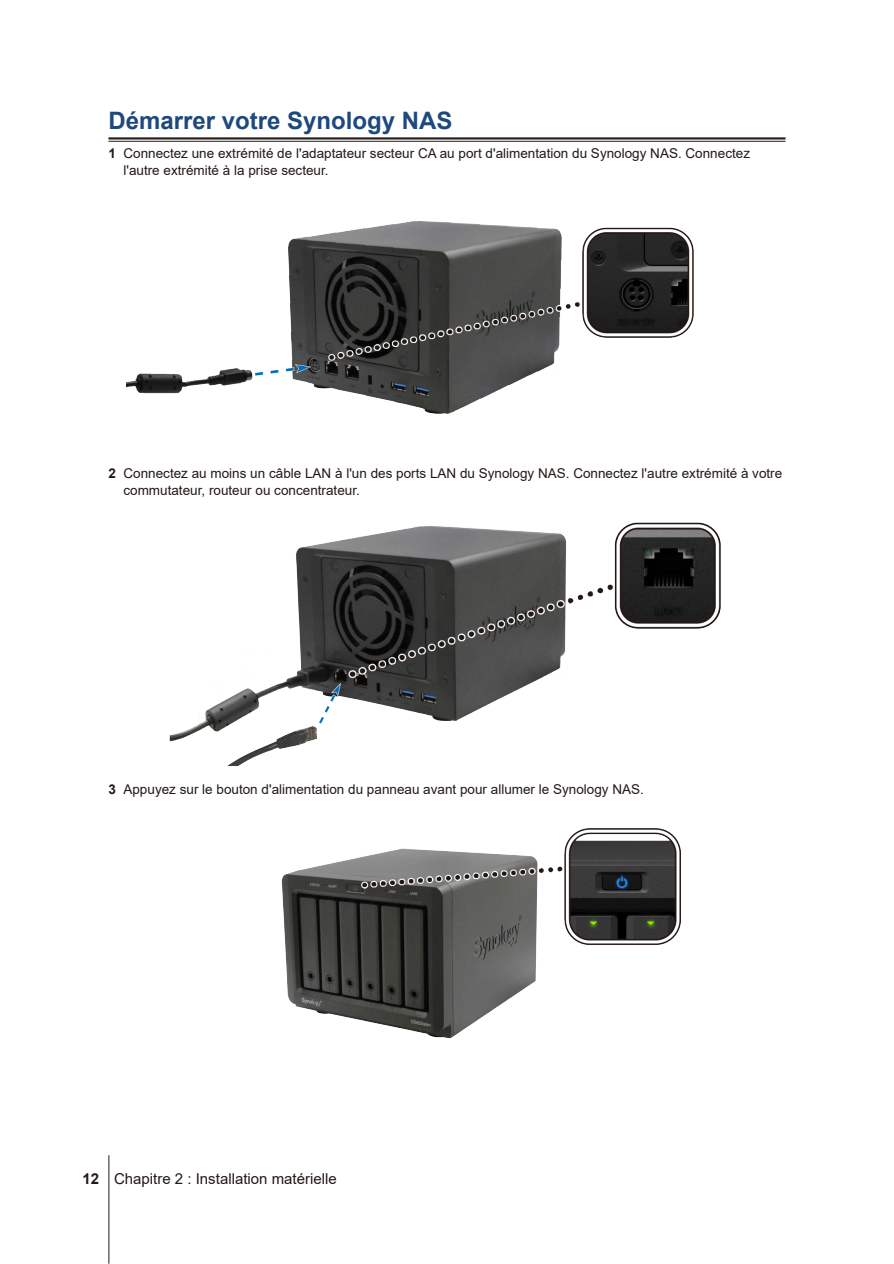
<style>
.page{position:relative;width:894px;height:1264px;background:#fff}
.page>*{position:absolute;margin:0;border:0;box-sizing:border-box;transform-origin:0 0}
.H2-underline{font:700 24px "Arial";color:#1f497d}
.t1{font:15px "Arial";color:#231916}
.t2{font:13.5px/16.5px "Arial";color:#231916}
.s1{font-weight:700}
</style>
<div class="page">
<hr style="left:108px;top:1155px;width:1px;height:108px;background:#231916">
<hr style="left:108px;top:137px;width:677px;height:2px;background:#231916">
<hr style="left:108px;top:141px;width:677px;height:1px;background:#231916">
<img style="left:127px;top:221px;width:567px;height:193px">
<img style="left:169px;top:522px;width:552px;height:244px">
<img style="left:281px;top:828px;width:400px;height:211px">
<p class="H2-underline" style="left:108px;top:104px;width:346px">Démarrer votre Synology NAS</p>
<p class="t2" style="left:123px;top:145px;width:628px;text-indent:-15px"><span class="s1">1</span> Connectez une extrémité de l'adaptateur secteur CA au port d'alimentation du Synology NAS. Connectez l'autre extrémité à la prise secteur.</p>
<p class="t2" style="left:123px;top:465px;width:660px;text-indent:-15px"><span class="s1">2</span> Connectez au moins un câble LAN à l'un des ports LAN du Synology NAS. Connectez l'autre extrémité à votre commutateur, routeur ou concentrateur.</p>
<p class="t2" style="left:108px;top:781px;width:537px"><span class="s1">3</span> Appuyez sur le bouton d'alimentation du panneau avant pour allumer le Synology NAS.</p>
<p class="t1" style="left:82px;top:1168px;width:256px"><span class="s1">12</span> Chapitre 2 : Installation matérielle</p>
</div>
